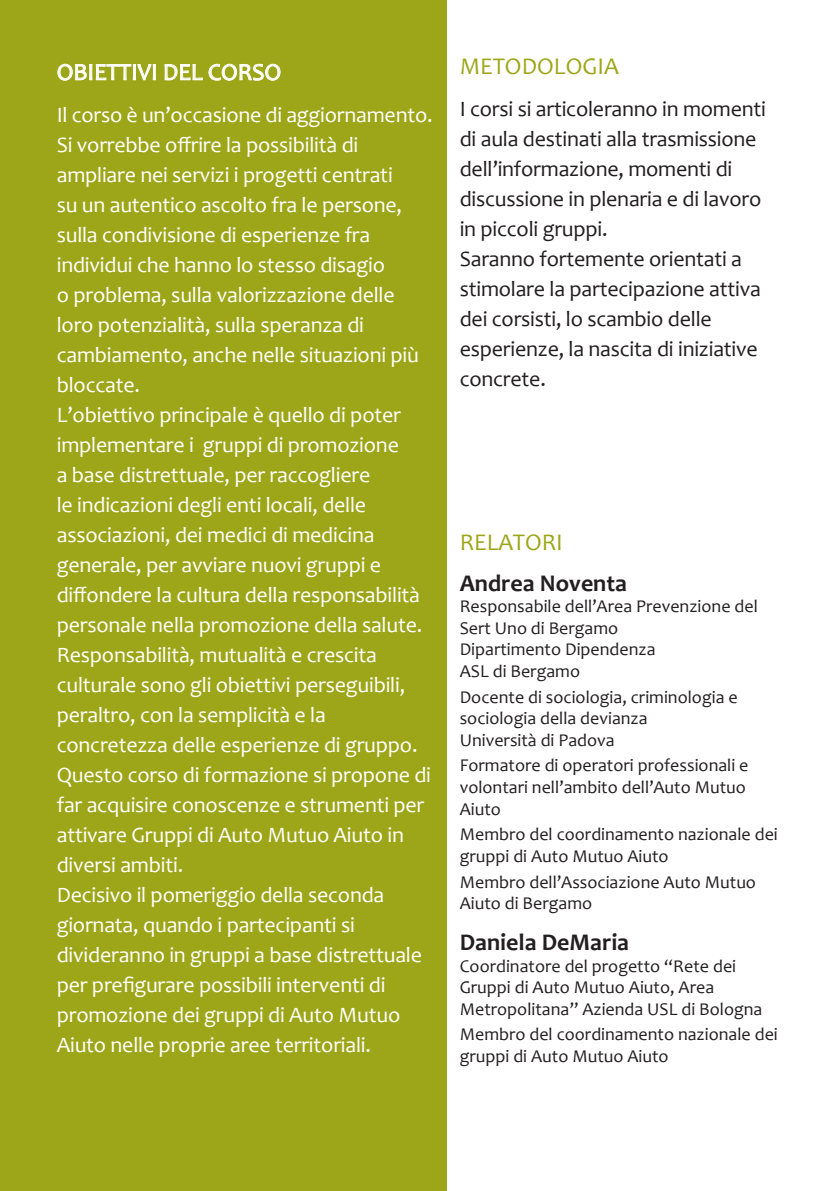
<style>
.page{position:relative;width:840px;height:1191px;background:#fff}
.page>*{position:absolute;margin:0;border:0;box-sizing:border-box;transform-origin:0 0}
.t1{font:700 24px "Candara";color:#231f20}
.t2{font:24px "Candara";color:#9da618}
.t3{font:24px "Candara";color:#fff}
.t4{font:22px/30px "Candara";letter-spacing:-.01em;color:#fff}
.t5{font:22px/30px "Candara";letter-spacing:-.01em;color:#231f20}
.t6{font:18px/21.6px "Candara";color:#231f20}
</style>
<div class="page">
<div style="left:0;top:0;width:446px;height:1191px;background:#9da618"></div>
<svg style="left:57px;top:63px;width:99px;height:18px"></svg>
<svg style="left:164px;top:63px;width:117px;height:18px"></svg>
<p class="t3" style="left:57px;top:57px;width:226px">OBIETTIVI DEL CORSO</p>
<p class="t4" style="left:57px;top:99px;width:377px">Il corso è un’occasione di aggiornamento.<br>Si vorrebbe offrire la possibilità di ampliare nei servizi i progetti centrati<br>su un autentico ascolto fra le persone, sulla condivisione di esperienze fra individui che hanno lo stesso disagio<br>o problema, sulla valorizzazione delle loro potenzialità, sulla speranza di cambiamento, anche nelle situazioni più bloccate.</p>
<p class="t4" style="left:57px;top:399px;width:367px">L’obiettivo principale è quello di poter implementare i gruppi di promozione<br>a base distrettuale, per raccogliere<br>le indicazioni degli enti locali, delle associazioni, dei medici di medicina generale, per avviare nuovi gruppi e diffondere la cultura della responsabilità personale nella promozione della salute.<br>Responsabilità, mutualità e crescita culturale sono gli obiettivi perseguibili, peraltro, con la semplicità e la concretezza delle esperienze di gruppo.</p>
<p class="t4" style="left:57px;top:759px;width:375px">Questo corso di formazione si propone di far acquisire conoscenze e strumenti per attivare Gruppi di Auto Mutuo Aiuto in diversi ambiti.</p>
<p class="t4" style="left:57px;top:879px;width:366px">Decisivo il pomeriggio della seconda giornata, quando i partecipanti si divideranno in gruppi a base distrettuale per prefigurare possibili interventi di promozione dei gruppi di Auto Mutuo Aiuto nelle proprie aree territoriali.</p>
<p class="t2" style="left:459px;top:51px;width:161px">METODOLOGIA</p>
<p class="t5" style="left:459px;top:94px;width:307px">I corsi si articoleranno in momenti di aula destinati alla trasmissione dell’informazione, momenti di discussione in plenaria e di lavoro in piccoli gruppi.</p>
<p class="t5" style="left:459px;top:244px;width:302px">Saranno fortemente orientati a stimolare la partecipazione attiva dei corsisti, lo scambio delle esperienze, la nascita di iniziative concrete.</p>
<p class="t2" style="left:459px;top:527px;width:105px">RELATORI</p>
<p class="t1" style="left:459px;top:568px;width:169px">Andrea Noventa</p>
<p class="t6" style="left:459px;top:595px;width:299px">Responsabile dell’Area Prevenzione del<br>Sert Uno di Bergamo</p>
<p class="t6" style="left:459px;top:638px;width:197px">Dipartimento Dipendenza</p>
<p class="t6" style="left:459px;top:660px;width:122px">ASL di Bergamo</p>
<p class="t6" style="left:459px;top:686px;width:279px">Docente di sociologia, criminologia e sociologia della devianza</p>
<p class="t6" style="left:459px;top:729px;width:156px">Università di Padova</p>
<p class="t6" style="left:459px;top:754px;width:290px">Formatore di operatori professionali e volontari nell’ambito dell’Auto Mutuo<br>Aiuto</p>
<p class="t6" style="left:459px;top:823px;width:319px">Membro del coordinamento nazionale dei gruppi di Auto Mutuo Aiuto</p>
<p class="t6" style="left:459px;top:870px;width:298px">Membro dell’Associazione Auto Mutuo<br>Aiuto di Bergamo</p>
<p class="t1" style="left:459px;top:927px;width:171px">Daniela DeMaria</p>
<p class="t6" style="left:459px;top:954px;width:304px">Coordinatore del progetto “Rete dei<br>Gruppi di Auto Mutuo Aiuto, Area<br>Metropolitana” Azienda USL di Bologna</p>
<p class="t6" style="left:459px;top:1023px;width:319px">Membro del coordinamento nazionale dei gruppi di Auto Mutuo Aiuto</p>
</div>
